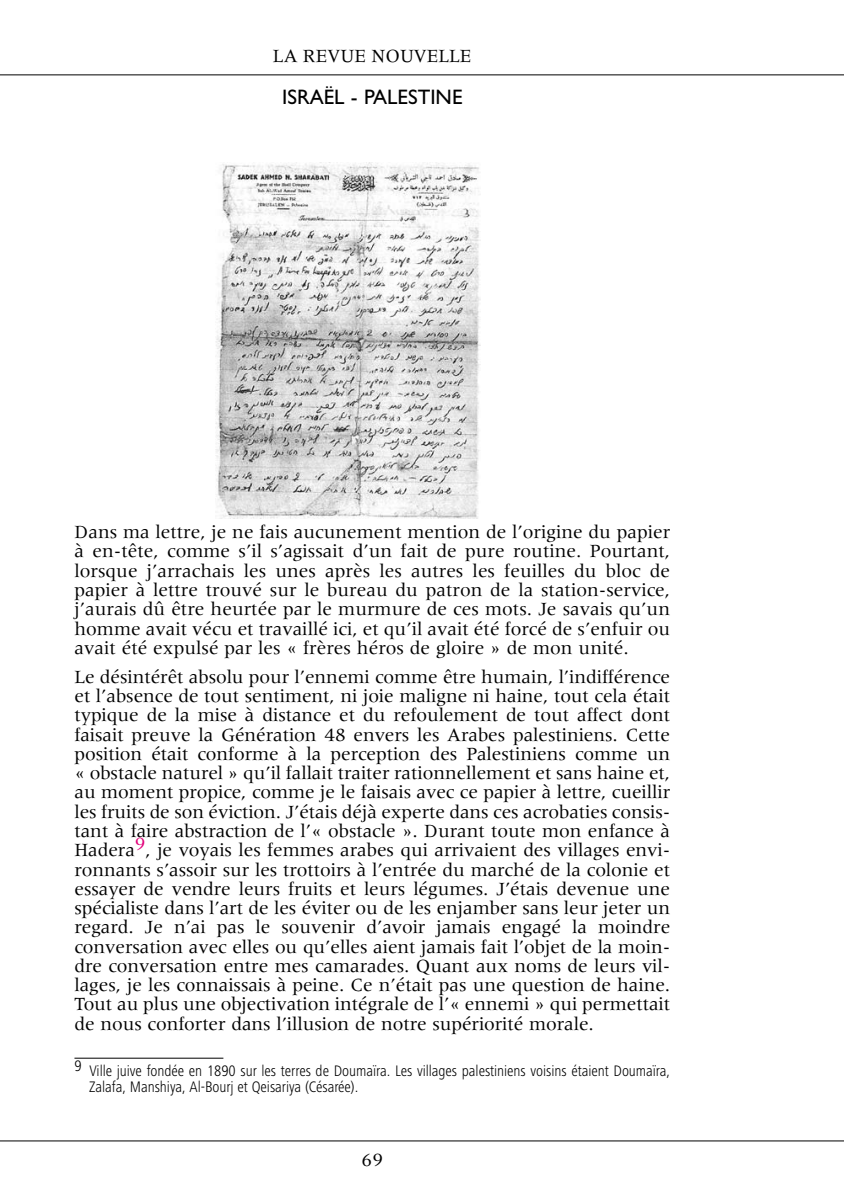
<style>
.page{position:relative;width:844px;height:1191px;background:#fff}
.page>*{position:absolute;margin:0;border:0;box-sizing:border-box;transform-origin:0 0}
.t1{font:21px "Gill Sans";color:#000}
.t2{font:19.25px/19.2px "Meridien";color:#000;text-align:justify}
.t3{font:300 condensed 15.75px/15.8px "Frutiger Next LT";letter-spacing:-.005em;color:#000}
</style>
<div class="page">
<hr style="left:74px;top:1057px;width:149px;height:1px;background:#000">
<img style="left:216px;top:162px;width:264px;height:356px">
<p class="t2" style="left:273px;top:46px;width:200px">LA REVUE NOUVELLE</p>
<p class="t1" style="left:282px;top:85px;width:182px">ISRAËL - PALESTINE</p>
<p class="t2" style="left:74px;top:522px;width:597px">Dans ma lettre, je ne fais aucunement mention de l’origine du papier à en-tête, comme s’il s’agissait d’un fait de pure routine. Pourtant, lorsque j’arrachais les unes après les autres les feuilles du bloc de papier à lettre trouvé sur le bureau du patron de la station-service, j’aurais dû être heurtée par le murmure de ces mots. Je savais qu’un homme avait vécu et travaillé ici, et qu’il avait été forcé de s’enfuir ou avait été expulsé par les « frères héros de gloire » de mon unité.</p>
<p class="t2" style="left:74px;top:667px;width:597px">Le désintérêt absolu pour l’ennemi comme être humain, l’indifférence et l’absence de tout sentiment, ni joie maligne ni haine, tout cela était typique de la mise à distance et du refoulement de tout affect dont faisait preuve la Génération 48 envers les Arabes palestiniens. Cette position était conforme à la perception des Palestiniens comme un « obstacle naturel » qu’il fallait traiter rationnellement et sans haine et, au moment propice, comme je le faisais avec ce papier à lettre, cueillir les fruits de son éviction. J’étais déjà experte dans ces acrobaties consis&shy;tant à faire abstraction de l’« obstacle ». Durant toute mon enfance à Hadera<sup>9</sup>, je voyais les femmes arabes qui arrivaient des villages envi&shy;ronnants s’assoir sur les trottoirs à l’entrée du marché de la colonie et essayer de vendre leurs fruits et leurs légumes. J’étais devenue une spécialiste dans l’art de les éviter ou de les enjamber sans leur jeter un regard. Je n’ai pas le souvenir d’avoir jamais engagé la moindre conversation avec elles ou qu’elles aient jamais fait l’objet de la moin&shy;dre conversation entre mes camarades. Quant aux noms de leurs vil&shy;lages, je les connaissais à peine. Ce n’était pas une question de haine.<br>Tout au plus une objectivation intégrale de l’« ennemi » qui permettait de nous conforter dans l’illusion de notre supériorité morale.</p>
<p class="t3" style="left:89px;top:1063px;width:582px;text-indent:-15px">9 Ville juive fondée en 1890 sur les terres de Doumaïra. Les villages palestiniens voisins étaient Doumaïra,<br>Zalafa, Manshiya, Al-Bourj et Qeisariya (Césarée).</p>
<p class="t2" style="left:361px;top:1150px;width:23px">69</p>
</div>
